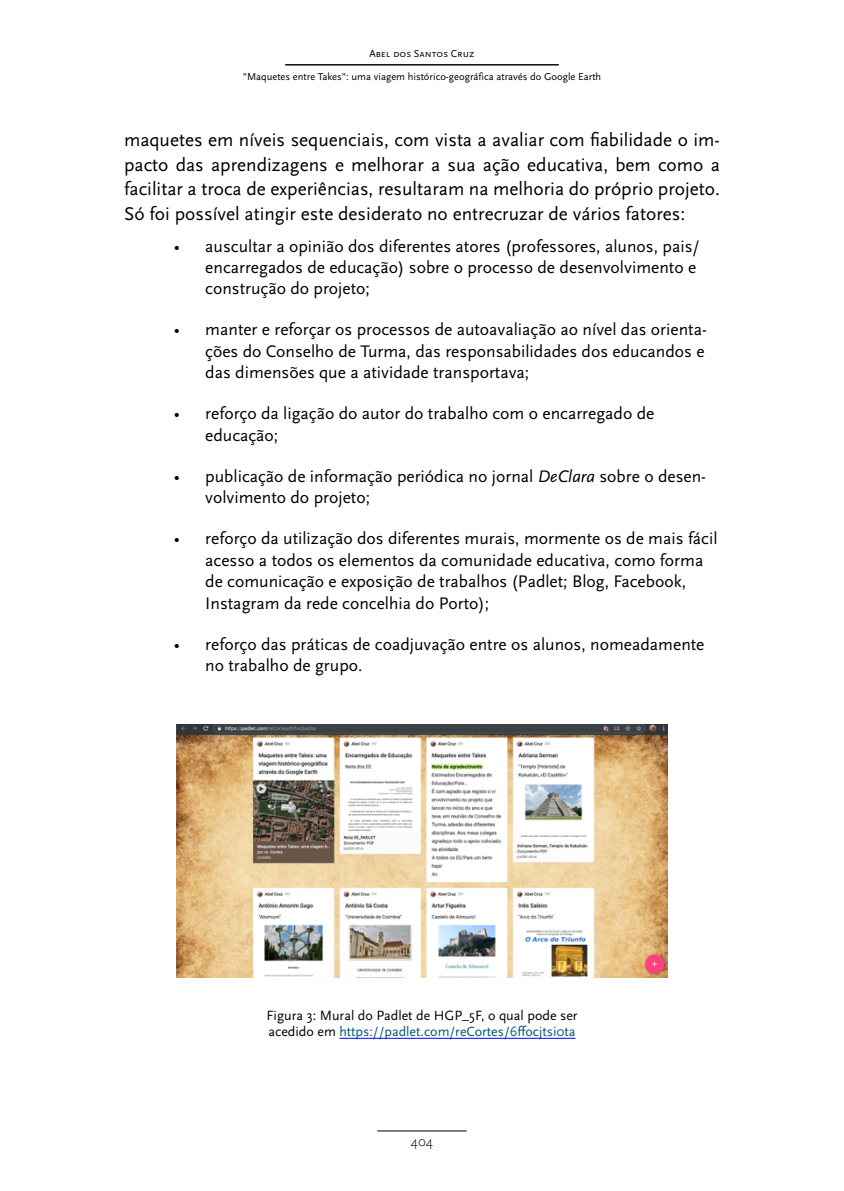
<style>
.page{position:relative;width:844px;height:1191px;background:#fff}
.page>*{position:absolute;margin:0;border:0;box-sizing:border-box;transform-origin:0 0}
.t1{font:19.25px/24.8px "Scala Sans Pro";color:#000;text-align:justify}
.t2{font:17.5px/21.3px "Scala Sans Pro";color:#000}
.t3{font:14px/15.8px "Scala Sans Pro";color:#000}
.t4{font:300 14px "Scala Sans Pro";color:#000}
.t5{font:10.5px "Scala Sans";color:#000}
.t6{font:10.5px "Scala Sans Regular SC";color:#000}
.s1{font-style:italic}
.s2{color:#005874}
</style>
<div class="page">
<hr style="left:377px;top:1130px;width:89px;height:1px;background:#000">
<hr style="left:285px;top:64px;width:273px;height:1px;background:#000">
<hr style="left:339px;top:1038px;width:236px;height:1px;background:#00f">
<img style="left:177px;top:725px;width:489px;height:253px">
<p class="t6" style="left:369px;top:48px;width:106px">Abel dos Santos Cruz</p>
<p class="t5" style="left:243px;top:71px;width:360px">"Maquetes entre Takes": uma viagem histórico-geográfica através do Google Earth</p>
<p class="t1" style="left:124px;top:127px;width:597px">maquetes em níveis sequenciais, com vista a avaliar com fiabilidade o im&shy;pacto das aprendizagens e melhorar a sua ação educativa, bem como a facilitar a troca de experiências, resultaram na melhoria do próprio projeto.<br>Só foi possível atingir este desiderato no entrecruzar de vários fatores:</p>
<p class="t2" style="left:205px;top:235px;width:495px;text-indent:-32px">• auscultar a opinião dos diferentes atores (professores, alunos, pais/ encarregados de educação) sobre o processo de desenvolvimento e construção do projeto;</p>
<p class="t2" style="left:205px;top:319px;width:503px;text-indent:-32px">• manter e reforçar os processos de autoavaliação ao nível das orienta&shy;ções do Conselho de Turma, das responsabilidades dos educandos e das dimensões que a atividade transportava;</p>
<p class="t2" style="left:205px;top:403px;width:450px;text-indent:-32px">• reforço da ligação do autor do trabalho com o encarregado de educação;</p>
<p class="t2" style="left:205px;top:465px;width:502px;text-indent:-32px">• publicação de informação periódica no jornal <span class="s1">DeClara</span> sobre o desen&shy;volvimento do projeto;</p>
<p class="t2" style="left:205px;top:528px;width:513px;text-indent:-32px">• reforço da utilização dos diferentes murais, mormente os de mais fácil acesso a todos os elementos da comunidade educativa, como forma de comunicação e exposição de trabalhos (Padlet; Blog, Facebook, Instagram da rede concelhia do Porto);</p>
<p class="t2" style="left:205px;top:633px;width:500px;text-indent:-32px">• reforço das práticas de coadjuvação entre os alunos, nomeadamente no trabalho de grupo.</p>
<p class="t3" style="left:266px;top:1007px;width:313px">Figura 3: Mural do Padlet de HGP_5F, o qual pode ser acedido em <span class="s2">https://padlet.com/reCortes/6ffocjtsi0ta</span></p>
<p class="t4" style="left:411px;top:1133px;width:24px">404</p>
</div>
